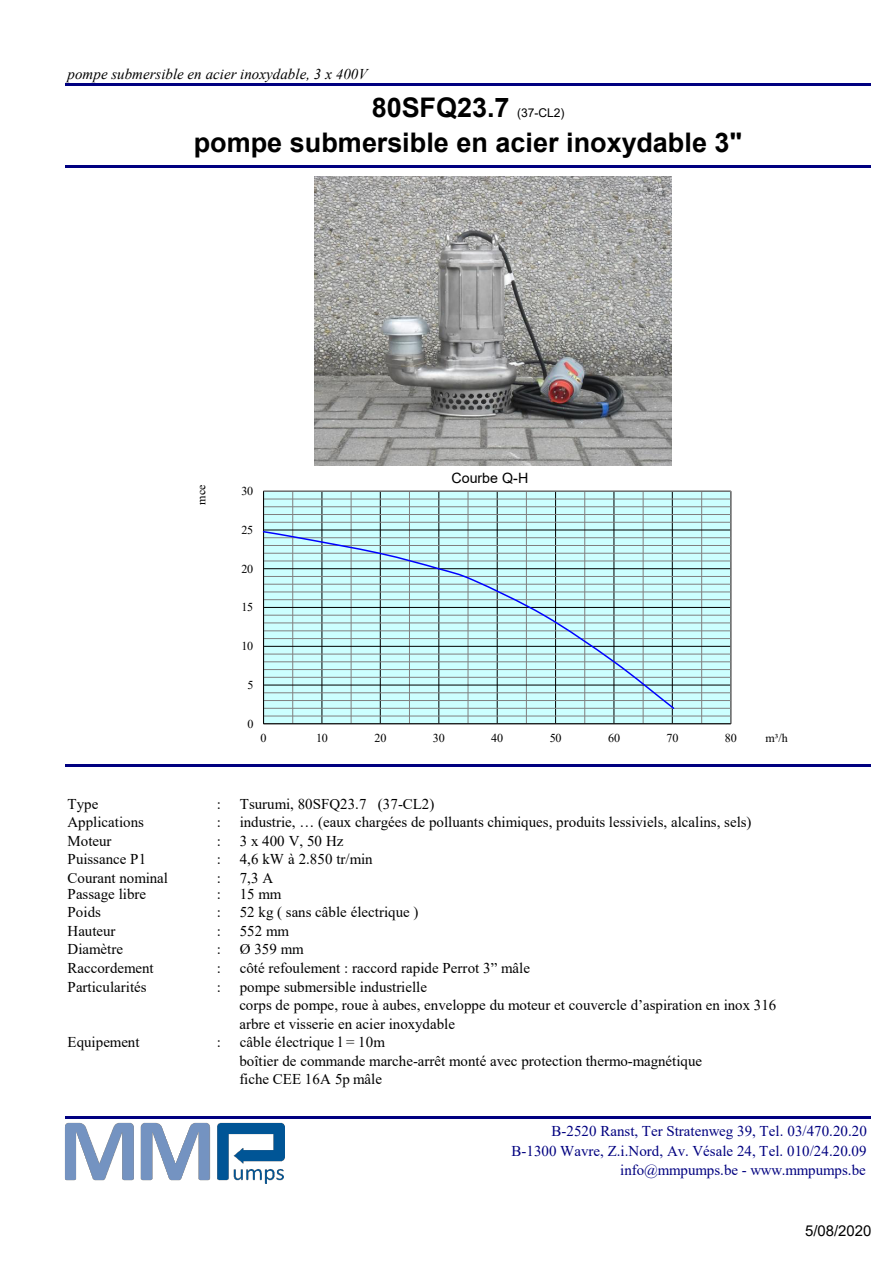
<style>
.page{position:relative;width:894px;height:1264px;background:#fff}
.page>*{position:absolute;margin:0;border:0;box-sizing:border-box;transform-origin:0 0}
.t1{font:700 27px "Arial";color:#000}
.t2{font:15px/18.6px "Times New Roman";color:#000}
.t3{font:15px/19.2px "Times New Roman";color:#000080;text-align:right}
.t4{font:italic 15px "Times New Roman";color:#000}
.t5{font:15px "Arial";color:#000}
.t6{font:14.25px "Arial";color:#000}
.t7{font:12px "Times New Roman";letter-spacing:-.01em;color:#000}
.t8{font:12px "Arial";color:#000}
</style>
<div class="page">
<hr style="left:65px;top:83px;width:805px;height:3px;background:#000080">
<hr style="left:65px;top:165px;width:805px;height:3px;background:#000080">
<hr style="left:65px;top:764px;width:805px;height:3px;background:#000080">
<hr style="left:65px;top:1115px;width:805px;height:3px;background:#000080">
<div style="left:263px;top:491px;width:467px;height:232px;background:#cff"></div>
<hr style="left:292px;top:491px;width:1px;height:232px;background:#808080">
<hr style="left:350px;top:491px;width:1px;height:232px;background:#808080">
<hr style="left:409px;top:491px;width:1px;height:232px;background:#808080">
<hr style="left:467px;top:491px;width:1px;height:232px;background:#808080">
<hr style="left:526px;top:491px;width:1px;height:232px;background:#808080">
<hr style="left:584px;top:491px;width:1px;height:232px;background:#808080">
<hr style="left:642px;top:491px;width:1px;height:232px;background:#808080">
<hr style="left:701px;top:491px;width:1px;height:232px;background:#808080">
<hr style="left:321px;top:491px;width:1px;height:232px;background:#000">
<hr style="left:380px;top:491px;width:1px;height:232px;background:#000">
<hr style="left:438px;top:491px;width:1px;height:232px;background:#000">
<hr style="left:496px;top:491px;width:1px;height:232px;background:#000">
<hr style="left:555px;top:491px;width:1px;height:232px;background:#000">
<hr style="left:613px;top:491px;width:1px;height:232px;background:#000">
<hr style="left:671px;top:491px;width:1px;height:232px;background:#000">
<hr style="left:263px;top:715px;width:467px;height:1px;background:#808080">
<hr style="left:263px;top:708px;width:467px;height:1px;background:#808080">
<hr style="left:263px;top:700px;width:467px;height:1px;background:#808080">
<hr style="left:263px;top:692px;width:467px;height:1px;background:#808080">
<hr style="left:263px;top:677px;width:467px;height:1px;background:#808080">
<hr style="left:263px;top:669px;width:467px;height:1px;background:#808080">
<hr style="left:263px;top:661px;width:467px;height:1px;background:#808080">
<hr style="left:263px;top:653px;width:467px;height:1px;background:#808080">
<hr style="left:263px;top:638px;width:467px;height:1px;background:#808080">
<hr style="left:263px;top:630px;width:467px;height:1px;background:#808080">
<hr style="left:263px;top:622px;width:467px;height:1px;background:#808080">
<hr style="left:263px;top:615px;width:467px;height:1px;background:#808080">
<hr style="left:263px;top:599px;width:467px;height:1px;background:#808080">
<hr style="left:263px;top:591px;width:467px;height:1px;background:#808080">
<hr style="left:263px;top:584px;width:467px;height:1px;background:#808080">
<hr style="left:263px;top:576px;width:467px;height:1px;background:#808080">
<hr style="left:263px;top:560px;width:467px;height:1px;background:#808080">
<hr style="left:263px;top:553px;width:467px;height:1px;background:#808080">
<hr style="left:263px;top:545px;width:467px;height:1px;background:#808080">
<hr style="left:263px;top:537px;width:467px;height:1px;background:#808080">
<hr style="left:263px;top:522px;width:467px;height:1px;background:#808080">
<hr style="left:263px;top:514px;width:467px;height:1px;background:#808080">
<hr style="left:263px;top:506px;width:467px;height:1px;background:#808080">
<hr style="left:263px;top:498px;width:467px;height:1px;background:#808080">
<hr style="left:263px;top:684px;width:467px;height:1px;background:#000">
<hr style="left:263px;top:646px;width:467px;height:1px;background:#000">
<hr style="left:263px;top:607px;width:467px;height:1px;background:#000">
<hr style="left:263px;top:568px;width:467px;height:1px;background:#000">
<hr style="left:263px;top:529px;width:467px;height:1px;background:#000">
<hr style="left:263px;top:723px;width:467px;height:1px;background:#000">
<hr style="left:263px;top:491px;width:1px;height:232px;background:#000">
<svg style="left:262px;top:530px;width:413px;height:180px"></svg>
<img style="left:314px;top:176px;width:357px;height:289px">
<img style="left:65px;top:1122px;width:220px;height:61px">
<p class="t4" style="left:68px;top:69px;width:301px">pompe submersible en acier inoxydable, 3 x 400V</p>
<h1 class="t1" style="left:371px;top:98px;width:139px">80SFQ23.7</h1>
<p class="t8" style="left:517px;top:109px;width:49px">(37-CL2)</p>
<h1 class="t1" style="left:194px;top:132px;width:550px">pompe submersible en acier inoxydable 3"</h1>
<p class="t7" style="left:197px;top:504px;width:22px;rotate:-90deg">mce</p>
<p class="t7" style="left:241px;top:486px;width:13px">30</p>
<p class="t7" style="left:241px;top:525px;width:13px">25</p>
<p class="t7" style="left:241px;top:564px;width:13px">20</p>
<p class="t7" style="left:241px;top:603px;width:13px">15</p>
<p class="t7" style="left:241px;top:641px;width:13px">10</p>
<p class="t6" style="left:451px;top:473px;width:78px">Courbe Q-H</p>
<p class="t7" style="left:247px;top:680px;width:8px">5</p>
<p class="t7" style="left:247px;top:719px;width:8px">0</p>
<p class="t7" style="left:260px;top:733px;width:8px">0</p>
<p class="t7" style="left:316px;top:733px;width:13px">10</p>
<p class="t7" style="left:374px;top:733px;width:13px">20</p>
<p class="t7" style="left:432px;top:733px;width:13px">30</p>
<p class="t7" style="left:491px;top:733px;width:13px">40</p>
<p class="t7" style="left:549px;top:733px;width:13px">50</p>
<p class="t7" style="left:608px;top:733px;width:13px">60</p>
<p class="t7" style="left:666px;top:733px;width:13px">70</p>
<p class="t7" style="left:724px;top:733px;width:13px">80</p>
<p class="t7" style="left:765px;top:733px;width:24px">m³/h</p>
<p class="t2" style="left:68px;top:795px;width:32px">Type</p>
<p class="t2" style="left:217px;top:795px;width:6px">:</p>
<p class="t2" style="left:240px;top:795px;width:196px">Tsurumi, 80SFQ23.7 (37-CL2)</p>
<p class="t2" style="left:68px;top:814px;width:78px">Applications</p>
<p class="t2" style="left:217px;top:814px;width:6px">:</p>
<p class="t2" style="left:240px;top:814px;width:513px">industrie, … (eaux chargées de polluants chimiques, produits lessiviels, alcalins, sels)</p>
<p class="t2" style="left:68px;top:832px;width:46px">Moteur</p>
<p class="t2" style="left:217px;top:832px;width:6px">:</p>
<p class="t2" style="left:240px;top:832px;width:105px">3 x 400 V, 50 Hz</p>
<p class="t2" style="left:68px;top:851px;width:80px">Puissance P1</p>
<p class="t2" style="left:217px;top:851px;width:6px">:</p>
<p class="t2" style="left:240px;top:851px;width:134px">4,6 kW à 2.850 tr/min</p>
<p class="t2" style="left:68px;top:869px;width:102px">Courant nominal</p>
<p class="t2" style="left:217px;top:869px;width:6px">:</p>
<p class="t2" style="left:240px;top:869px;width:35px">7,3 A</p>
<p class="t2" style="left:68px;top:885px;width:80px">Passage libre</p>
<p class="t2" style="left:217px;top:885px;width:6px">:</p>
<p class="t2" style="left:240px;top:885px;width:43px">15 mm</p>
<p class="t2" style="left:68px;top:904px;width:35px">Poids</p>
<p class="t2" style="left:217px;top:904px;width:6px">:</p>
<p class="t2" style="left:240px;top:904px;width:180px">52 kg ( sans câble électrique )</p>
<p class="t2" style="left:68px;top:923px;width:50px">Hauteur</p>
<p class="t2" style="left:217px;top:923px;width:6px">:</p>
<p class="t2" style="left:240px;top:923px;width:51px">552 mm</p>
<p class="t2" style="left:68px;top:941px;width:57px">Diamètre</p>
<p class="t2" style="left:217px;top:941px;width:6px">:</p>
<p class="t2" style="left:240px;top:941px;width:66px">Ø 359 mm</p>
<p class="t2" style="left:68px;top:960px;width:88px">Raccordement</p>
<p class="t2" style="left:217px;top:960px;width:6px">:</p>
<p class="t2" style="left:240px;top:960px;width:292px">côté refoulement : raccord rapide Perrot 3” mâle</p>
<p class="t2" style="left:68px;top:978px;width:81px">Particularités</p>
<p class="t2" style="left:217px;top:978px;width:6px">:</p>
<p class="t2" style="left:239px;top:978px;width:538px">pompe submersible industrielle<br>corps de pompe, roue à aubes, enveloppe du moteur et couvercle d’aspiration en inox 316 arbre et visserie en acier inoxydable</p>
<p class="t2" style="left:68px;top:1034px;width:73px">Equipement</p>
<p class="t2" style="left:217px;top:1034px;width:6px">:</p>
<p class="t2" style="left:239px;top:1034px;width:464px">câble électrique l = 10m<br>boîtier de commande marche-arrêt monté avec protection thermo-magnétique fiche CEE 16A 5p mâle</p>
<p class="t3" style="left:511px;top:1123px;width:357px">B-2520 Ranst, Ter Stratenweg 39, Tel. 03/470.20.20<br>B-1300 Wavre, Z.i.Nord, Av. Vésale 24, Tel. 010/24.20.09 info@mmpumps.be - www.mmpumps.be</p>
<p class="t5" style="left:804px;top:1225px;width:68px">5/08/2020</p>
</div>
